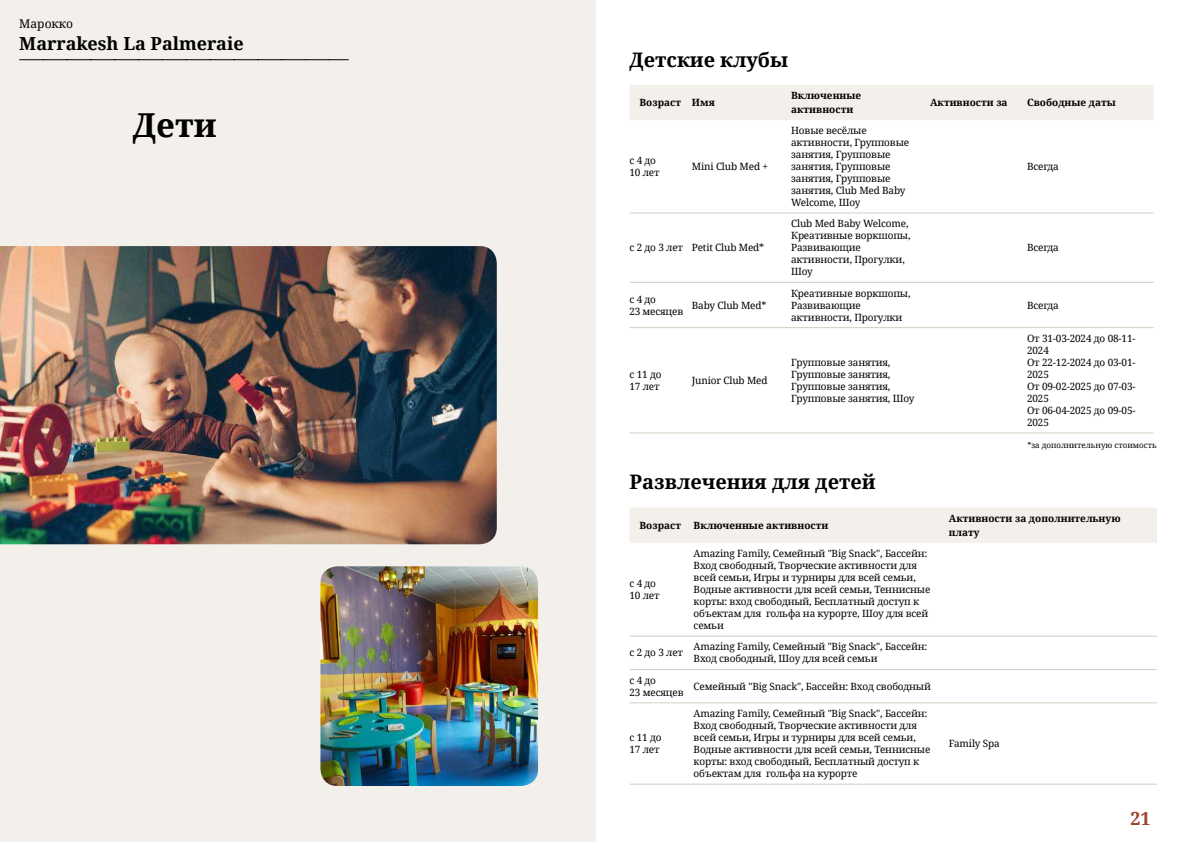
<style>
.page{position:relative;width:1191px;height:842px;background:#fff}
.page>*{position:absolute;margin:0;border:0;box-sizing:border-box;transform-origin:0 0}
.t1{font:700 33px "Noto Serif";color:#000}
.t2{font:700 20px "Noto Serif";color:#000}
.t3{font:700 18px "Noto Serif";color:#000}
.t4{font:700 18px "Noto Serif";color:#9d432c}
.t5{font:12px "Noto Serif";color:#000}
.t6{font:10px/12px "Noto Serif";letter-spacing:-.015em;color:#000}
.t7{font:700 10px/14px "Noto Serif";color:#000}
.t8{font:8px "Noto Serif";color:#000}
</style>
<div class="page">
<div style="left:0;top:0;width:595px;height:842px;background:#f3f0ec"></div>
<img style="left:0;top:246px;width:497px;height:298px">
<img style="left:320px;top:566px;width:218px;height:220px">
<svg style="left:20px;top:59px;width:328px;height:1px"></svg>
<div style="left:630px;top:85px;width:523px;height:35px;background:#f3f0ec"></div>
<hr style="left:629px;top:212px;width:63px;height:1px;background:#d7cdc1">
<hr style="left:692px;top:212px;width:99px;height:1px;background:#d7cdc1">
<hr style="left:791px;top:212px;width:139px;height:1px;background:#d7cdc1">
<hr style="left:930px;top:212px;width:97px;height:1px;background:#d7cdc1">
<hr style="left:1027px;top:212px;width:126px;height:1px;background:#d7cdc1">
<hr style="left:629px;top:282px;width:63px;height:1px;background:#d7cdc1">
<hr style="left:692px;top:282px;width:99px;height:1px;background:#d7cdc1">
<hr style="left:791px;top:282px;width:139px;height:1px;background:#d7cdc1">
<hr style="left:930px;top:282px;width:97px;height:1px;background:#d7cdc1">
<hr style="left:1027px;top:282px;width:126px;height:1px;background:#d7cdc1">
<hr style="left:629px;top:327px;width:63px;height:1px;background:#d7cdc1">
<hr style="left:692px;top:327px;width:99px;height:1px;background:#d7cdc1">
<hr style="left:791px;top:327px;width:139px;height:1px;background:#d7cdc1">
<hr style="left:930px;top:327px;width:97px;height:1px;background:#d7cdc1">
<hr style="left:1027px;top:327px;width:126px;height:1px;background:#d7cdc1">
<hr style="left:629px;top:432px;width:63px;height:1px;background:#d7cdc1">
<hr style="left:692px;top:432px;width:99px;height:1px;background:#d7cdc1">
<hr style="left:791px;top:432px;width:139px;height:1px;background:#d7cdc1">
<hr style="left:930px;top:432px;width:97px;height:1px;background:#d7cdc1">
<hr style="left:1027px;top:432px;width:126px;height:1px;background:#d7cdc1">
<div style="left:630px;top:508px;width:527px;height:35px;background:#f3f0ec"></div>
<hr style="left:629px;top:636px;width:64px;height:1px;background:#d7cdc1">
<hr style="left:693px;top:636px;width:255px;height:1px;background:#d7cdc1">
<hr style="left:948px;top:636px;width:209px;height:1px;background:#d7cdc1">
<hr style="left:629px;top:669px;width:64px;height:1px;background:#d7cdc1">
<hr style="left:693px;top:669px;width:255px;height:1px;background:#d7cdc1">
<hr style="left:948px;top:669px;width:209px;height:1px;background:#d7cdc1">
<hr style="left:629px;top:702px;width:64px;height:1px;background:#d7cdc1">
<hr style="left:693px;top:702px;width:255px;height:1px;background:#d7cdc1">
<hr style="left:948px;top:702px;width:209px;height:1px;background:#d7cdc1">
<hr style="left:629px;top:784px;width:64px;height:1px;background:#d7cdc1">
<hr style="left:693px;top:784px;width:255px;height:1px;background:#d7cdc1">
<hr style="left:948px;top:784px;width:209px;height:1px;background:#d7cdc1">
<p class="t5" style="left:19px;top:16px;width:55px">Марокко</p>
<h3 class="t3" style="left:19px;top:31px;width:226px">Marrakesh La Palmeraie</h3>
<h1 class="t1" style="left:133px;top:102px;width:85px">Дети</h1>
<h2 class="t2" style="left:629px;top:45px;width:160px">Детские клубы</h2>
<p class="t7" style="left:639px;top:95px;width:77px">Возраст Имя</p>
<p class="t7" style="left:791px;top:88px;width:72px">Включенные активности</p>
<p class="t7" style="left:930px;top:95px;width:79px">Активности за</p>
<p class="t7" style="left:1027px;top:95px;width:90px">Свободные даты</p>
<p class="t6" style="left:629px;top:154px;width:32px">c 4 до<br>10 лет</p>
<p class="t6" style="left:692px;top:160px;width:78px">Mini Club Med +</p>
<p class="t6" style="left:629px;top:241px;width:136px">с 2 до 3 лет Petit Club Med*</p>
<p class="t6" style="left:791px;top:124px;width:119px">Новые весёлые активности, Групповые занятия, Групповые занятия, Групповые занятия, Групповые занятия, Club Med Baby<br>Welcome, Шоу</p>
<p class="t6" style="left:791px;top:217px;width:121px">Club Med Baby Welcome,<br>Креативные воркшопы,<br>Развивающие активности, Прогулки,<br>Шоу</p>
<p class="t6" style="left:629px;top:292px;width:55px">с 4 до<br>23 месяцев</p>
<p class="t6" style="left:692px;top:298px;width:76px">Baby Club Med*</p>
<p class="t6" style="left:791px;top:286px;width:121px">Креативные воркшопы,<br>Развивающие активности, Прогулки</p>
<p class="t6" style="left:629px;top:368px;width:33px">с 11 до<br>17 лет</p>
<p class="t6" style="left:692px;top:374px;width:77px">Junior Club Med</p>
<p class="t6" style="left:791px;top:356px;width:125px">Групповые занятия,<br>Групповые занятия,<br>Групповые занятия,<br>Групповые занятия, Шоу</p>
<p class="t6" style="left:1027px;top:160px;width:33px">Всегда</p>
<p class="t6" style="left:1027px;top:241px;width:33px">Всегда</p>
<p class="t6" style="left:1027px;top:298px;width:33px">Всегда</p>
<p class="t6" style="left:1027px;top:332px;width:110px">От 31-03-2024 до 08-11-<br>2024<br>От 22-12-2024 до 03-01-<br>2025<br>От 09-02-2025 до 07-03-<br>2025<br>От 06-04-2025 до 09-05-<br>2025</p>
<p class="t8" style="left:1027px;top:439px;width:131px">*за дополнительную стоимость</p>
<h2 class="t2" style="left:629px;top:468px;width:248px">Развлечения для детей</h2>
<p class="t7" style="left:639px;top:518px;width:43px">Возраст</p>
<p class="t7" style="left:693px;top:518px;width:136px">Включенные активности</p>
<p class="t7" style="left:948px;top:511px;width:173px">Активности за дополнительную плату</p>
<p class="t6" style="left:629px;top:577px;width:32px">c 4 до<br>10 лет</p>
<p class="t6" style="left:693px;top:547px;width:238px">Amazing Family, Семейный "Big Snack", Бассейн:<br>Вход свободный, Творческие активности для всей семьи, Игры и турниры для всей семьи, Водные активности для всей семьи, Теннисные корты: вход свободный, Бесплатный доступ к объектам для гольфа на курорте, Шоу для всей семьи</p>
<p class="t6" style="left:629px;top:646px;width:55px">с 2 до 3 лет</p>
<p class="t6" style="left:693px;top:640px;width:235px">Amazing Family, Семейный "Big Snack", Бассейн:<br>Вход свободный, Шоу для всей семьи</p>
<p class="t6" style="left:629px;top:674px;width:56px">с 4 до<br>23 месяцев</p>
<p class="t6" style="left:693px;top:680px;width:239px">Семейный "Big Snack", Бассейн: Вход свободный</p>
<p class="t6" style="left:629px;top:731px;width:33px">с 11 до<br>17 лет</p>
<p class="t6" style="left:693px;top:707px;width:238px">Amazing Family, Семейный "Big Snack", Бассейн:<br>Вход свободный, Творческие активности для всей семьи, Игры и турниры для всей семьи, Водные активности для всей семьи, Теннисные корты: вход свободный, Бесплатный доступ к объектам для гольфа на курорте</p>
<p class="t6" style="left:948px;top:737px;width:52px">Family Spa</p>
<h3 class="t4" style="left:1130px;top:806px;width:22px">21</h3>
</div>
